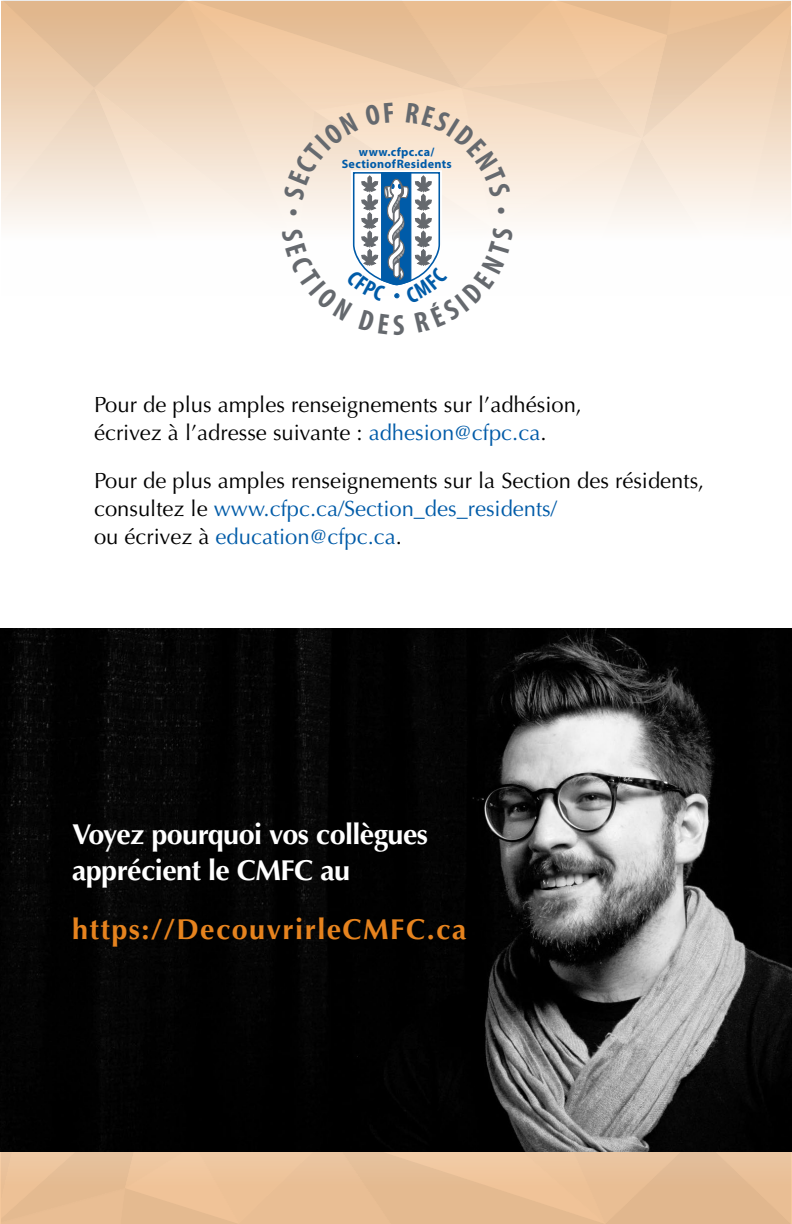
<style>
.page{position:relative;width:792px;height:1224px;background:#fff}
.page>*{position:absolute;margin:0;border:0;box-sizing:border-box;transform-origin:0 0}
.paragraph{font:700 28.8px/36px "Optima";letter-spacing:-.02em;color:#fff}
.paragraph-2{font:700 28.8px "Optima";letter-spacing:.05em;color:#e6831e}
.paragraph-3{font:22px/28px "Optima";color:#000}
.t1{font:700 16px "Myriad Pro";color:#005ba8}
.t2{font:700 12.2px/12.2px "Myriad Pro";letter-spacing:.025em;color:#005ba8;text-align:center}
.s1{color:#005ba8}
</style>
<div class="page">
<div style="left:0;top:961px;width:792px;height:263px;background:linear-gradient(to right,#ebc198,#e6bd95)"></div>
<img style="left:0;top:629px;width:792px;height:523px">
<svg style="left:1px;top:0;width:790px;height:299px"></svg>
<p class="t2" style="left:342px;top:145px;width:112px">www.cfpc.ca/<br>SectionofResidents</p>
<p class="t1" style="left:394px;top:284px;width:7px">•</p>
<p class="paragraph-3" style="left:94px;top:391px;width:490px">Pour de plus amples renseignements sur l’adhésion, écrivez à l’adresse suivante : <span class="s1">adhesion@cfpc.ca</span>.</p>
<p class="paragraph-3" style="left:94px;top:467px;width:612px">Pour de plus amples renseignements sur la Section des résidents, consultez le <span class="s1">www.cfpc.ca/Section_des_residents/<br></span>ou écrivez à <span class="s1">education@cfpc.ca</span>.</p>
<p class="paragraph" style="left:72px;top:816px;width:358px">Voyez pourquoi vos collègues apprécient le CMFC au</p>
<p class="paragraph-2" style="left:72px;top:913px;width:396px">https://DecouvrirleCMFC.ca</p>
</div>
